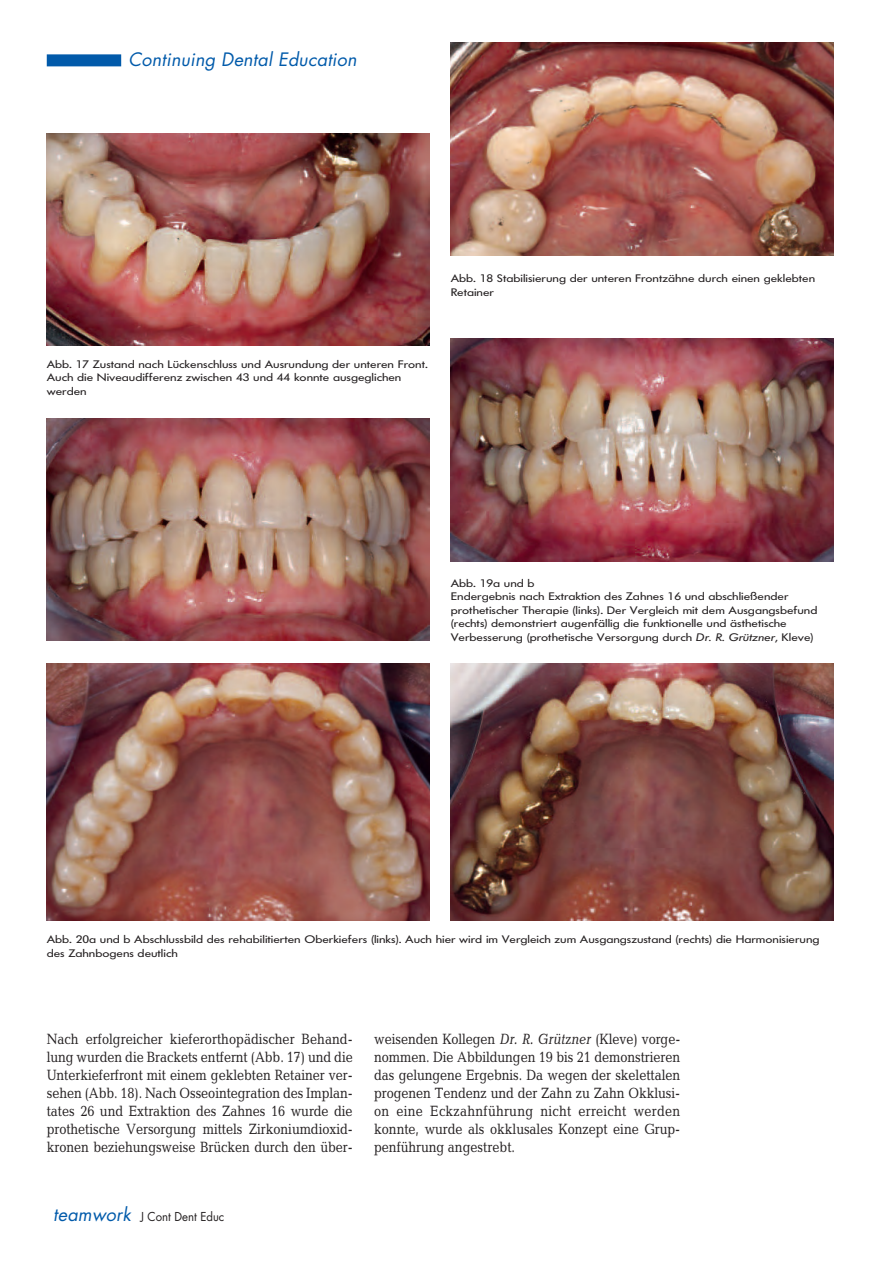
<style>
.page{position:relative;width:893px;height:1263px;background:#fff}
.page>*{position:absolute;margin:0;border:0;box-sizing:border-box;transform-origin:0 0}
.t1{font:italic 18px "Futura";letter-spacing:.01em;color:#015aaa}
.t2{font:15px/18px "Candida";letter-spacing:-.005em;color:#231f20;text-align:justify;scale:.85 1}
.t3{font:12px "Futura";color:#231f20;scale:.95 1}
.t4{font:10.8px/13.5px "Futura BQ";color:#231f20;scale:1.25 1}
.s1{font-style:italic}
.s2{font-style:italic;font-size:18px;color:#015aaa}
</style>
<div class="page">
<div style="left:47px;top:54px;width:74px;height:12px;background:#015aaa"></div>
<img style="left:47px;top:133px;width:382px;height:213px">
<img style="left:47px;top:418px;width:382px;height:223px">
<img style="left:451px;top:339px;width:382px;height:222px">
<img style="left:47px;top:663px;width:382px;height:258px">
<img style="left:451px;top:663px;width:382px;height:258px">
<img style="left:451px;top:43px;width:382px;height:212px">
<h1 class="t1" style="left:128px;top:51px;width:230px">Continuing Dental Education</h1>
<p class="t4" style="left:451px;top:272px;width:293px">Abb. 18 Stabilisierung der unteren Frontzähne durch einen geklebten<br>Retainer</p>
<p class="t4" style="left:47px;top:357px;width:306px">Abb. 17 Zustand nach Lückenschluss und Ausrundung der unteren Front.<br>Auch die Niveaudifferenz zwischen 43 und 44 konnte ausgeglichen werden</p>
<p class="t4" style="left:451px;top:576px;width:295px">Abb. 19a und b<br>Endergebnis nach Extraktion des Zahnes 16 und abschließender prothetischer Therapie (links). Der Vergleich mit dem Ausgangsbefund (rechts) demonstriert augenfällig die funktionelle und ästhetische Verbesserung (prothetische Versorgung durch <span class="s1">Dr. R. Grützner</span>, Kleve)</p>
<p class="t4" style="left:47px;top:932px;width:620px">Abb. 20a und b Abschlussbild des rehabilitierten Oberkiefers (links). Auch hier wird im Vergleich zum Ausgangszustand (rechts) die Harmonisierung des Zahnbogens deutlich</p>
<p class="t2" style="left:47px;top:1032px;width:361px">Nach erfolgreicher kieferorthopädischer Behand&shy;lung wurden die Brackets entfernt (Abb. 17) und die Unterkieferfront mit einem geklebten Retainer ver&shy;sehen (Abb. 18). Nach Osseointegration des Implan&shy;tates 26 und Extraktion des Zahnes 16 wurde die prothetische Versorgung mittels Zirkoniumdioxid&shy;kronen beziehungsweise Brüc ken durch den über-</p>
<p class="t3" style="left:53px;top:1211px;width:181px"><span class="s2">teamwork</span> J Cont Dent Educ</p>
<p class="t2" style="left:374px;top:1032px;width:362px">weisenden Kollegen <span class="s1">Dr. R. Grützner</span> (Kleve) vorge&shy;nommen. Die Abbildungen 19 bis 21 demonstrieren das gelungene Ergebnis. Da wegen der skelettalen progenen Tendenz und der Zahn zu Zahn Okklusi&shy;on eine Eckzahnführung nicht erreicht werden konnte, wurde als okklusales Konzept eine Grup&shy;penführung angestrebt.</p>
</div>
